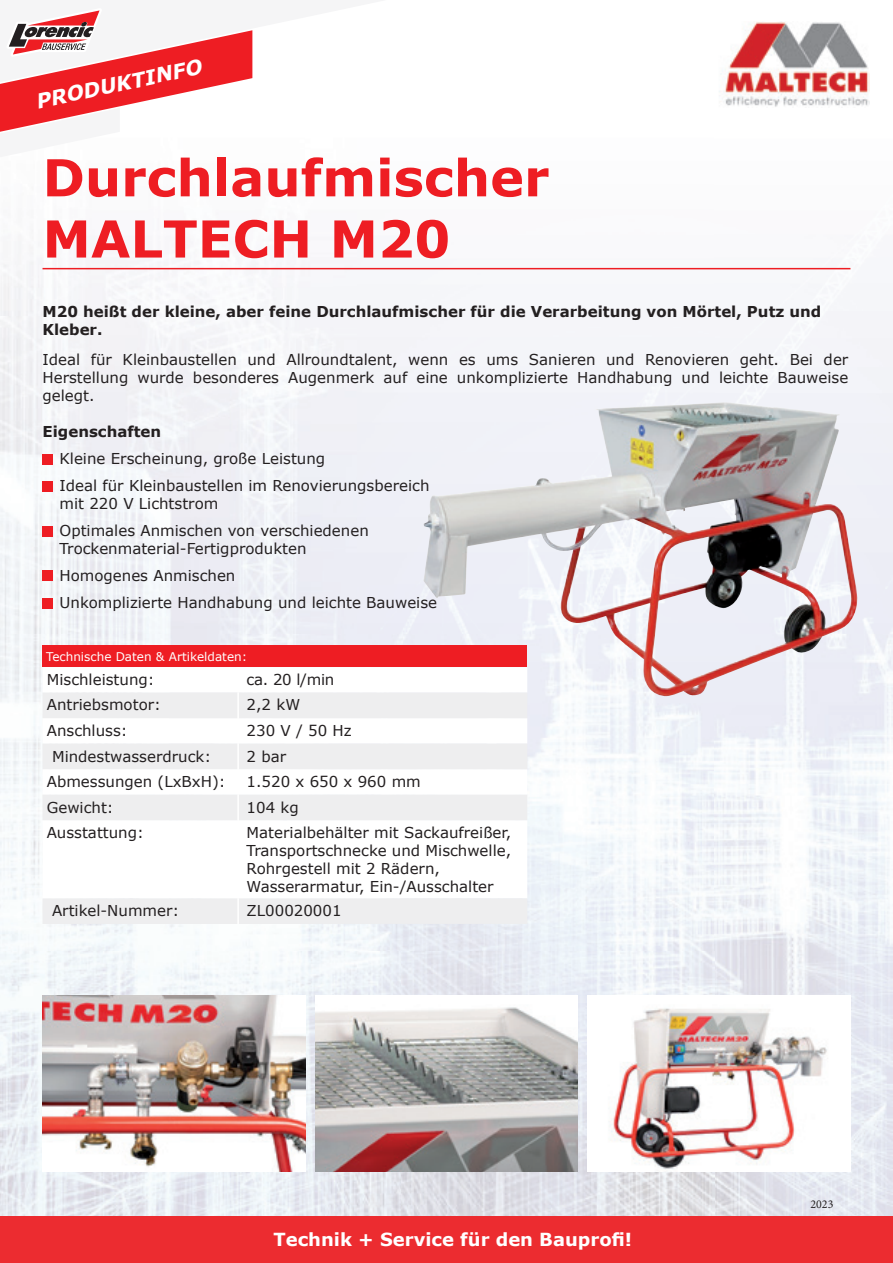
<style>
.page{position:relative;width:893px;height:1263px;background:#fff}
.page>*{position:absolute;margin:0;border:0;box-sizing:border-box;transform-origin:0 0}
.t1{font:700 51px/61.2px "Verdana";color:#ee1d23}
.t2{font:italic 700 20.25px "Verdana";color:#fff}
.t3{font:700 18px "Verdana";color:#fff}
.t4{font:15px/18px "Verdana";color:#231f20}
.t5{font:700 15px/18px "Verdana";color:#231f20}
.t6{font:12px "Verdana";color:#fff}
.t7{font:12px "Minion Pro";color:#231f20}
</style>
<div class="page">
<img style="left:0;top:73px;width:893px;height:1143px">
<div style="left:0;top:1216px;width:893px;height:47px;background:#ec2c30"></div>
<svg style="left:0;top:10px;width:387px;height:147px"></svg>
<hr style="left:43px;top:268px;width:807px;height:1px;background:#ee1d23">
<div style="left:43px;top:646px;width:484px;height:21px;background:#ee1d23"></div>
<svg style="left:43px;top:667px;width:380px;height:26px"></svg>
<svg style="left:43px;top:693px;width:484px;height:231px"></svg>
<hr style="left:237px;top:667px;width:2px;height:26px;background:#fff">
<hr style="left:237px;top:693px;width:2px;height:25px;background:#fff">
<hr style="left:237px;top:718px;width:2px;height:26px;background:#fff">
<hr style="left:237px;top:744px;width:2px;height:25px;background:#fff">
<hr style="left:237px;top:769px;width:2px;height:26px;background:#fff">
<hr style="left:237px;top:795px;width:2px;height:25px;background:#fff">
<hr style="left:237px;top:820px;width:2px;height:78px;background:#fff">
<hr style="left:237px;top:898px;width:2px;height:26px;background:#fff">
<img style="left:570px;top:21px;width:299px;height:86px">
<div style="left:43px;top:454px;width:10px;height:11px;background:#ee1d23"></div>
<div style="left:43px;top:481px;width:10px;height:11px;background:#ee1d23"></div>
<div style="left:43px;top:526px;width:10px;height:10px;background:#ee1d23"></div>
<div style="left:43px;top:570px;width:10px;height:11px;background:#ee1d23"></div>
<img style="left:423px;top:402px;width:436px;height:294px">
<div style="left:43px;top:598px;width:10px;height:11px;background:#ee1d23"></div>
<img style="left:315px;top:995px;width:263px;height:177px">
<img style="left:43px;top:995px;width:262px;height:177px">
<img style="left:587px;top:995px;width:263px;height:177px">
<h2 class="t2" style="left:33px;top:87px;width:171px;rotate:-12deg">PRODUKTINFO</h2>
<h1 class="t1" style="left:43px;top:146px;width:508px">Durchlaufmischer<br>MALTECH M20</h1>
<p class="t5" style="left:43px;top:302px;width:780px">M20 heißt der kleine, aber feine Durchlaufmischer für die Verarbeitung von Mörtel, Putz und<br>Kleber.</p>
<p class="t4" style="left:43px;top:350px;width:807px;text-align:justify">Ideal für Kleinbaustellen und Allroundtalent, wenn es ums Sanieren und Renovieren geht. Bei der Herstellung wurde besonderes Augenmerk auf eine unkomplizierte Handhabung und leichte Bauweise gelegt.</p>
<p class="t5" style="left:43px;top:422px;width:120px">Eigenschaften</p>
<p class="t4" style="left:43px;top:449px;width:284px">• Kleine Erscheinung, große Leistung</p>
<p class="t4" style="left:60px;top:476px;width:371px;text-indent:-17px">• Ideal für Kleinbaustellen im Renovierungsbereich mit 220 V Lichtstrom</p>
<p class="t4" style="left:60px;top:521px;width:311px;text-indent:-17px">• Optimales Anmischen von verschiedenen<br>Trockenmaterial-Fertigprodukten</p>
<p class="t4" style="left:43px;top:566px;width:194px">• Homogenes Anmischen</p>
<p class="t4" style="left:43px;top:593px;width:396px">• Unkomplizierte Handhabung und leichte Bauweise</p>
<p class="t6" style="left:46px;top:648px;width:202px">Technische Daten &amp; Artikeldaten:</p>
<p class="t4" style="left:47px;top:670px;width:109px">Mischleistung:</p>
<p class="t4" style="left:247px;top:670px;width:89px">ca. 20 l/min</p>
<p class="t4" style="left:47px;top:696px;width:116px">Antriebsmotor:</p>
<p class="t4" style="left:247px;top:696px;width:55px">2,2 kW</p>
<p class="t4" style="left:47px;top:721px;width:82px">Anschluss:</p>
<p class="t4" style="left:247px;top:721px;width:107px">230 V / 50 Hz</p>
<p class="t4" style="left:52px;top:747px;width:161px">Mindestwasserdruck:</p>
<p class="t4" style="left:247px;top:747px;width:41px">2 bar</p>
<p class="t4" style="left:47px;top:772px;width:180px">Abmessungen (LxBxH):</p>
<p class="t4" style="left:247px;top:772px;width:176px">1.520 x 650 x 960 mm</p>
<p class="t4" style="left:47px;top:798px;width:68px">Gewicht:</p>
<p class="t4" style="left:247px;top:798px;width:54px">104 kg</p>
<p class="t4" style="left:47px;top:823px;width:99px">Ausstattung:</p>
<p class="t4" style="left:247px;top:823px;width:266px">Materialbehälter mit Sackaufreißer, Transportschnecke und Mischwelle, Rohrgestell mit 2 Rädern, Wasserarmatur, Ein-/Ausschalter</p>
<p class="t4" style="left:52px;top:902px;width:129px">Artikel-Nummer:</p>
<p class="t4" style="left:247px;top:902px;width:96px">ZL00020001</p>
<p class="t3" style="left:273px;top:1227px;width:360px">Technik + Service für den Bauprofi!</p>
<p class="t7" style="left:810px;top:1196px;width:25px">2023</p>
</div>
